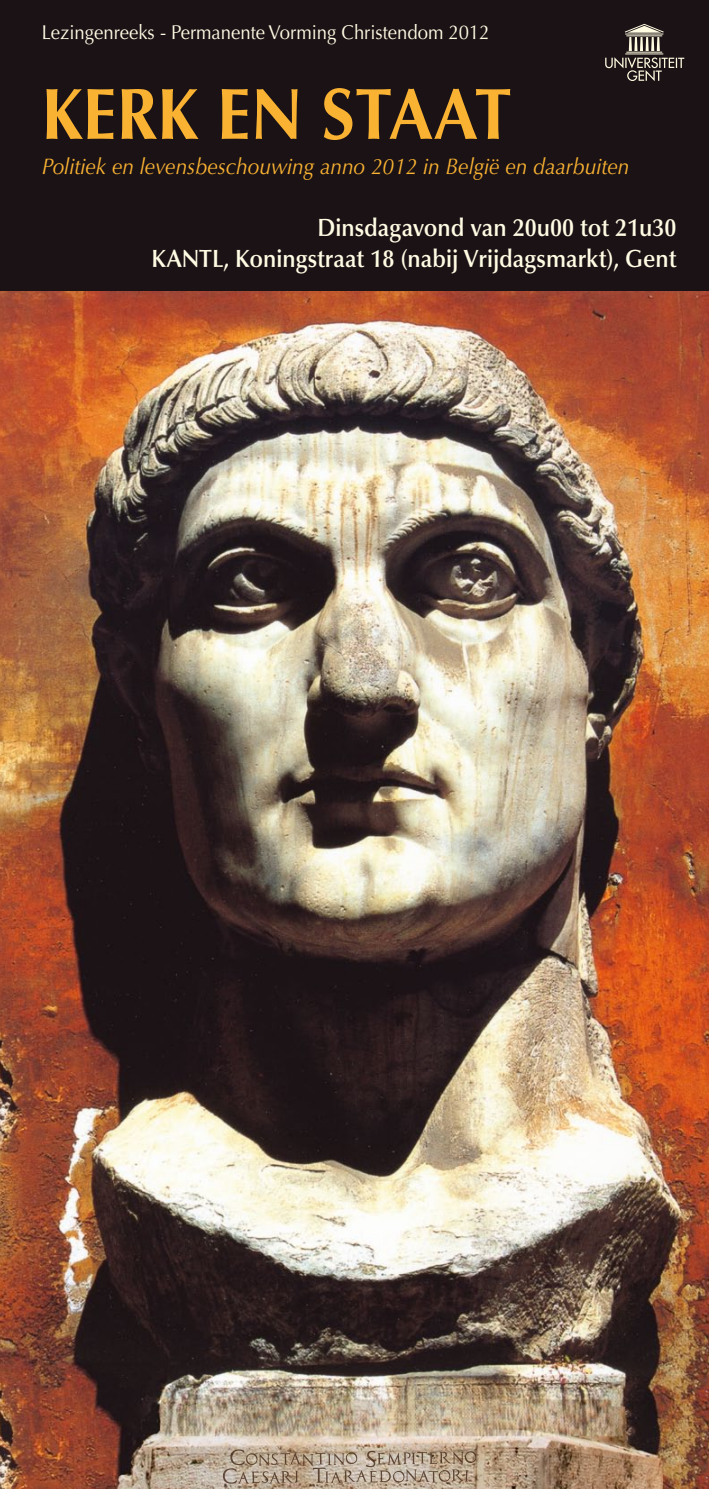
<style>
.page{position:relative;width:709px;height:1489px;background:#fff}
.page>*{position:absolute;margin:0;border:0;box-sizing:border-box;transform-origin:0 0}
.t1{font:700 72.5px "Optima LT Std";color:#f9b232;scale:.93 1}
.t2{font:600 25px/30px "Optima LT Std";color:#fffce4;text-align:right;scale:.93 1}
.t3{font:italic 22.5px "Optima LT Std";color:#f9b232;scale:.93 1}
.t4{font:20px "Optima LT Std";color:#fffce4;scale:.93 1}
</style>
<div class="page">
<div style="left:0;top:0;width:709px;height:291px;background:#1b1215"></div>
<img style="left:0;top:291px;width:709px;height:1197px">
<svg style="left:605px;top:24px;width:79px;height:57px"></svg>
<svg style="left:223px;top:1449px;width:253px;height:34px;background:#b29f8b"></svg>
<p class="t4" style="left:42px;top:20px;width:483px">Lezingenreeks - Permanente Vorming Christendom 2012</p>
<h1 class="t1" style="left:42px;top:72px;width:507px">KERK EN STAAT</h1>
<p class="t3" style="left:42px;top:153px;width:633px">Politiek en levensbeschouwing anno 2012 in België en daarbuiten</p>
<p class="t2" style="left:151px;top:213px;width:566px">Dinsdagavond van 20u00 tot 21u30<br>KANTL, Koningstraat 18 (nabij Vrijdagsmarkt), Gent</p>
</div>
